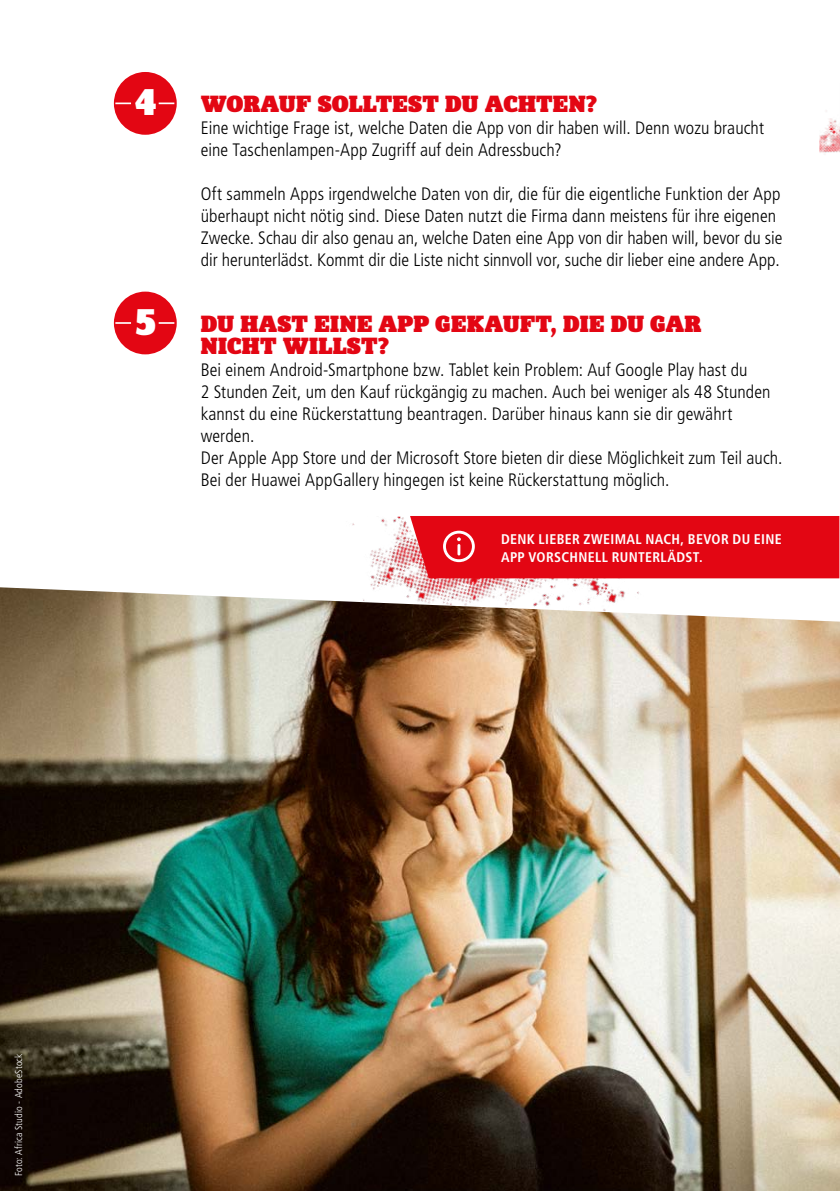
<style>
.page{position:relative;width:840px;height:1191px;background:#fff}
.page>*{position:absolute;margin:0;border:0;box-sizing:border-box;transform-origin:0 0}
.nummer_überschrift_ebene_2{font:900 38px "Sky Serif";color:#fff}
.Überschrift_Ebene_2{font:900 24px/22px "Sky Serif";letter-spacing:.005em;color:#e30613}
.t1{font:300 condensed 18px/22px "Frutiger LT Std";letter-spacing:.005em;color:#000}
.Werbetext{font:700 condensed 14px/18px "Frutiger LT Std";letter-spacing:.025em;color:#fff}
.t2{font:300 condensed 10px "Frutiger LT Std";letter-spacing:.02em;color:#fff}
</style>
<div class="page">
<img style="left:352px;top:516px;width:486px;height:71px">
<img style="left:819px;top:110px;width:20px;height:43px">
<img style="left:0;top:587px;width:839px;height:604px">
<div style="left:114px;top:72px;width:63px;height:63px;background:#e30613;border-radius:50%"></div>
<svg style="left:115px;top:102px;width:16px;height:2px"></svg>
<svg style="left:159px;top:102px;width:15px;height:2px"></svg>
<div style="left:114px;top:291px;width:63px;height:63px;background:#e30613;border-radius:50%"></div>
<svg style="left:115px;top:322px;width:16px;height:2px"></svg>
<svg style="left:159px;top:322px;width:15px;height:2px"></svg>
<div style="left:410px;top:516px;width:428px;height:62px;background:#e30613"></div>
<svg style="left:839px;top:126px;width:1px;height:18px"></svg>
<h2 class="nummer_überschrift_ebene_2" style="left:135px;top:80px;width:23px">4</h2>
<h2 class="nummer_überschrift_ebene_2" style="left:135px;top:300px;width:23px">5</h2>
<h2 class="Überschrift_Ebene_2" style="left:201px;top:93px;width:398px">WORAUF SOLLTEST DU ACHTEN?</h2>
<p class="t1" style="left:201px;top:117px;width:564px">Eine wichtige Frage ist, welche Daten die App von dir haben will. Denn wozu braucht eine Taschenlampen-App Zugriff auf dein Adressbuch?</p>
<p class="t1" style="left:201px;top:183px;width:583px">Oft sammeln Apps irgendwelche Daten von dir, die für die eigentliche Funktion der App überhaupt nicht nötig sind. Diese Daten nutzt die Firma dann meistens für ihre eigenen Zwecke. Schau dir also genau an, welche Daten eine App von dir haben will, bevor du sie dir herunterlädst. Kommt dir die Liste nicht sinnvoll vor, suche dir lieber eine andere App.</p>
<h2 class="Überschrift_Ebene_2" style="left:201px;top:313px;width:502px">DU HAST EINE APP GEKAUFT, DIE DU GAR<br>NICHT WILLST?</h2>
<p class="t1" style="left:201px;top:359px;width:571px">Bei einem Android-Smartphone bzw. Tablet kein Problem: Auf Google Play hast du<br>2 Stunden Zeit, um den Kauf rückgängig zu machen. Auch bei weniger als 48 Stunden kannst du eine Rückerstattung beantragen. Darüber hinaus kann sie dir gewährt werden.</p>
<p class="t1" style="left:201px;top:447px;width:583px">Der Apple App Store und der Microsoft Store bieten dir diese Möglichkeit zum Teil auch.<br>Bei der Huawei AppGallery hingegen ist keine Rückerstattung möglich.</p>
<p class="Werbetext" style="left:501px;top:530px;width:282px">DENK LIEBER ZWEIMAL NACH, BEVOR DU EINE<br>APP VORSCHNELL RUNTERLÄDST.</p>
<p class="t2" style="left:13px;top:1176px;width:124px;rotate:-90deg">Foto: Africa Studio - AdobeStock</p>
</div>
